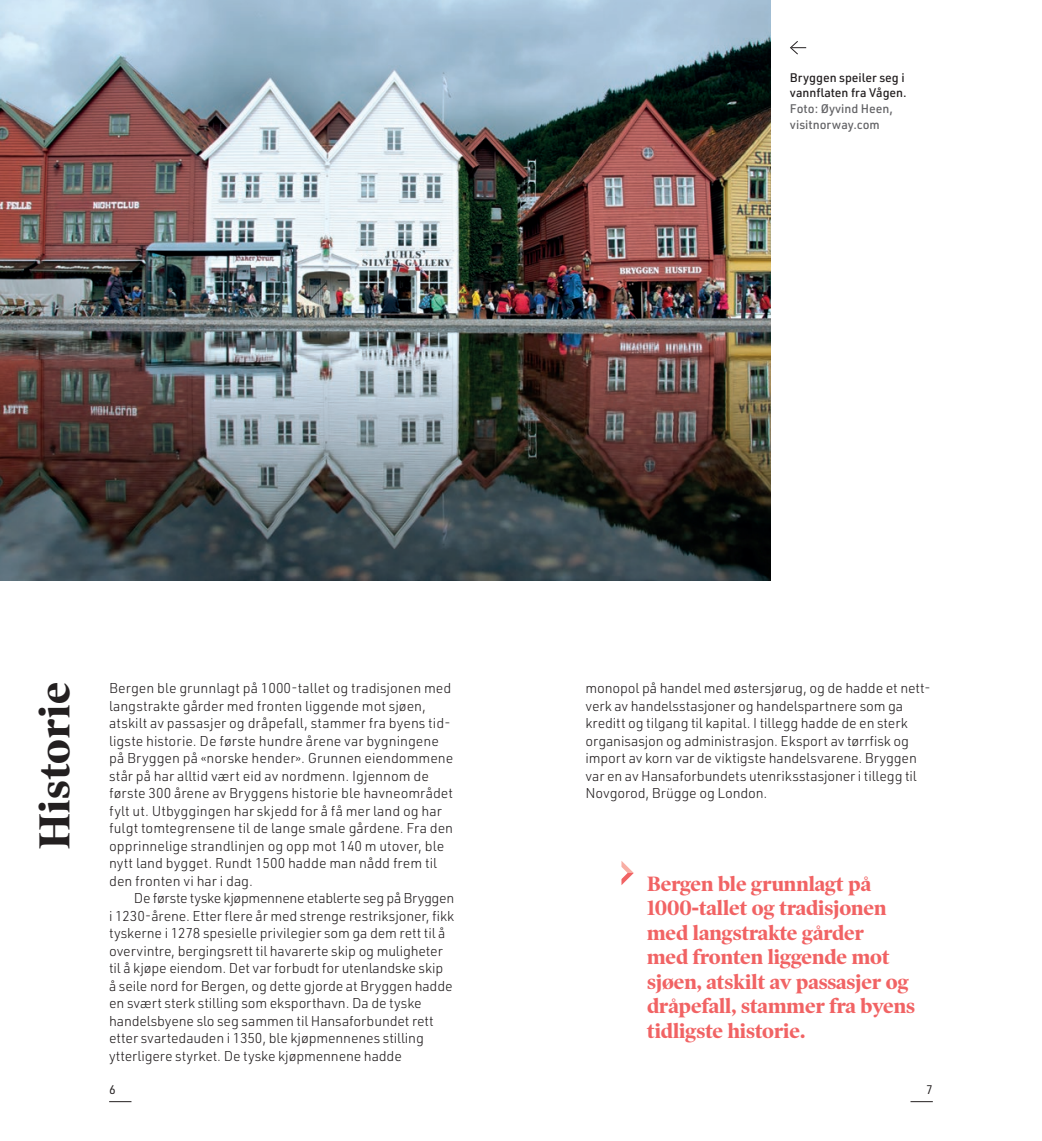
<style>
.page{position:relative;width:1042px;height:1141px;background:#fff}
.page>*{position:absolute;margin:0;border:0;box-sizing:border-box;transform-origin:0 0}
.t1{font:700 43.75px "Poynter OS Disp";letter-spacing:.02em;color:#231f20}
.t2{font:700 21px/24.5px "Poynter OS Disp";color:#f16364}
.t3{font:300 14px/17.5px "URWDIN";letter-spacing:-.005em;color:#231f20}
.t4{font:500 12.25px/15.8px "URWDIN";color:#231f20}
.t5{font:500 12.25px/15.8px "URWDIN";color:#636366}
.t6{font:12.25px "URWDIN";color:#231f20}
</style>
<div class="page">
<svg style="left:109px;top:1101px;width:22px;height:1px"></svg>
<svg style="left:910px;top:1101px;width:23px;height:1px"></svg>
<img style="left:0;top:0;width:770px;height:580px">
<svg style="left:790px;top:41px;width:16px;height:14px"></svg>
<svg style="left:621px;top:861px;width:13px;height:24px"></svg>
<p class="t4" style="left:790px;top:69px;width:118px">Bryggen speiler seg i vannflaten fra Vågen.</p>
<p class="t5" style="left:790px;top:100px;width:105px">Foto: Øyvind Heen, visitnorway.com</p>
<h1 class="t1" style="left:29px;top:849px;width:169px;rotate:-90deg">Historie</h1>
<p class="t3" style="left:109px;top:679px;width:346px">Bergen ble grunnlagt på 1000-tallet og tradisjonen med langstrakte gårder med fronten liggende mot sjøen, atskilt av passasjer og dråpefall, stammer fra byens tid&shy;ligste historie. De første hundre årene var bygningene på Bryggen på «norske hender». Grunnen eiendommene står på har alltid vært eid av nordmenn. Igjennom de første 300 årene av Bryggens historie ble havneområdet fylt ut. Utbyggingen har skjedd for å få mer land og har fulgt tomtegrensene til de lange smale gårdene. Fra den opprinnelige strandlinjen og opp mot 140 m utover, ble nytt land bygget. Rundt 1500 hadde man nådd frem til den fronten vi har i dag.</p>
<p class="t3" style="left:109px;top:889px;width:347px;text-indent:25px">De første tyske kjøpmennene etablerte seg på Bryggen i 1230-årene. Etter flere år med strenge restriksjoner, fikk tyskerne i 1278 spesielle privilegier som ga dem rett til å overvintre, bergingsrett til havarerte skip og muligheter til å kjøpe eiendom. Det var forbudt for utenlandske skip<br>å seile nord for Bergen, og dette gjorde at Bryggen hadde en svært sterk stilling som eksporthavn. Da de tyske handelsbyene slo seg sammen til Hansaforbundet rett etter svartedauden i 1350, ble kjøpmennenes stilling ytterligere styrket. De tyske kjøpmennene hadde</p>
<p class="t3" style="left:585px;top:679px;width:347px">monopol på handel med østersjørug, og de hadde et nett&shy;verk av handelsstasjoner og handelspartnere som ga kreditt og tilgang til kapital. I tillegg hadde de en sterk organisasjon og administrasjon. Eksport av tørrfisk og import av korn var de viktigste handelsvarene. Bryggen var en av Hansaforbundets utenriksstasjoner i tillegg til Novgorod, Brügge og London.</p>
<h2 class="t2" style="left:647px;top:871px;width:269px">Bergen ble grunnlagt på<br>1000-tallet og tradisjonen med langstrakte gårder<br>med fronten liggende mot sjøen, atskilt av passasjer og dråpefall, stammer fra byens tidligste historie.</h2>
<p class="t6" style="left:109px;top:1082px;width:8px">6</p>
<p class="t6" style="left:926px;top:1082px;width:8px">7</p>
</div>
